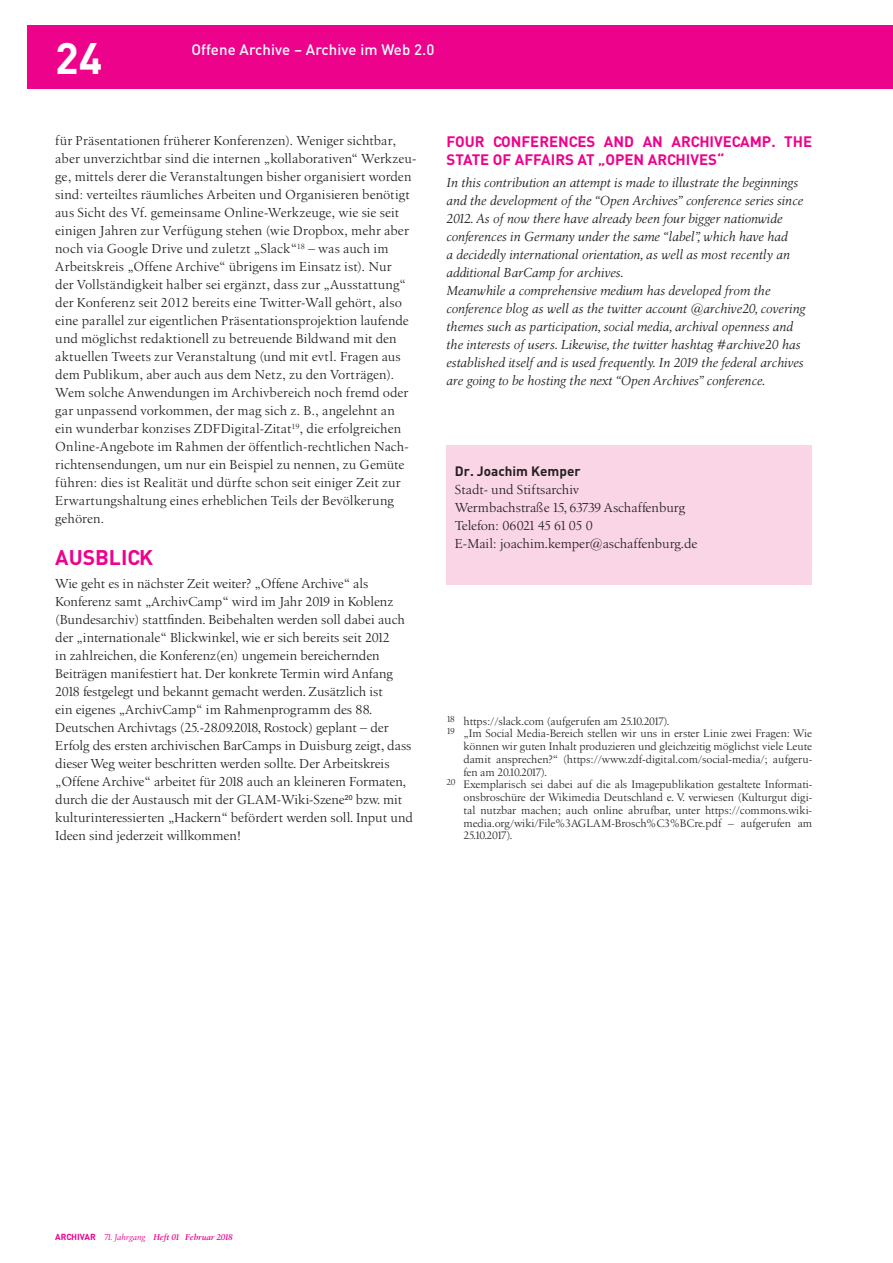
<style>
.page{position:relative;width:893px;height:1263px;background:#fff}
.page>*{position:absolute;margin:0;border:0;box-sizing:border-box;transform-origin:0 0}
.t1{font:700 43.5px "DIN";color:#fff}
.t2{font:700 21px "DIN";color:#ed028c}
.t3{font:700 15px "DIN";color:#ed028c}
.t4{font:500 15px "DIN";letter-spacing:.005em;color:#fff}
.t5{font:13.5px/18px "Birka";color:#231f20}
.t6{font:italic 13.5px/18px "Birka";letter-spacing:-.01em;color:#231f20}
.t7{font:700 13.5px "DIN";color:#231f20}
.t8{font:11.25px "Birka";color:#231f20}
.t9{font:11.25px "Birka";letter-spacing:-.03em;color:#231f20}
.t10{font:italic 600 8.7px "Birka";letter-spacing:-.02em;color:#ed028c}
.s1{font-family:"DIN";font-weight:700;font-style:normal}
.s2{font-weight:400}
</style>
<div class="page">
<div style="left:28px;top:25px;width:865px;height:64px;background:#ed028c"></div>
<div style="left:446px;top:445px;width:366px;height:140px;background:#fad5e5"></div>
<h1 class="t1" style="left:55px;top:29px;width:49px">24</h1>
<p class="t4" style="left:191px;top:39px;width:245px">Offene Archive – Archive im Web 2.0</p>
<p class="t4" style="left:191px;top:39px;width:151px">LITERATURBERICHTE</p>
<p class="t5" style="left:55px;top:132px;width:363px">für Präsentationen früherer Konferenzen). Weniger sichtbar, aber unverzichtbar sind die internen „kollaborativen“ Werkzeu&shy;ge, mittels derer die Veranstaltungen bisher organisiert worden sind: verteiltes räumliches Arbeiten und Organisieren benötigt aus Sicht des Vf. gemeinsame Online-Werkzeuge, wie sie seit einigen Jahren zur Verfügung stehen (wie Dropbox, mehr aber noch via Google Drive und zuletzt „Slack“<sup>18</sup> – was auch im Arbeitskreis „Offene Archive“ übrigens im Einsatz ist). Nur<br>der Vollständigkeit halber sei ergänzt, dass zur „Ausstattung“ der Konferenz seit 2012 bereits eine Twitter-Wall gehört, also eine parallel zur eigentlichen Präsentationsprojektion laufende und möglichst redaktionell zu betreuende Bildwand mit den aktuellen Tweets zur Veranstaltung (und mit evtl. Fragen aus dem Publikum, aber auch aus dem Netz, zu den Vorträgen).<br>Wem solche Anwendungen im Archivbereich noch fremd oder gar unpassend vorkommen, der mag sich z. B., angelehnt an<br>ein wunderbar konzises ZDFDigital-Zitat<sup>19</sup>, die erfolgreichen Online-Angebote im Rahmen der öffentlich-rechtlichen Nach&shy;richtensendungen, um nur ein Beispiel zu nennen, zu Gemüte führen: dies ist Realität und dürfte schon seit einiger Zeit zur Erwartungshaltung eines erheblichen Teils der Bevölkerung gehören.</p>
<h2 class="t2" style="left:55px;top:544px;width:99px">AUSBLICK</h2>
<p class="t5" style="left:55px;top:574px;width:359px">Wie geht es in nächster Zeit weiter? „Offene Archive“ als Konferenz samt „ArchivCamp“ wird im Jahr 2019 in Koblenz (Bundesarchiv) stattfinden. Beibehalten werden soll dabei auch der „internationale“ Blickwinkel, wie er sich bereits seit 2012<br>in zahlreichen, die Konferenz(en) ungemein bereichernden Beiträgen manifestiert hat. Der konkrete Termin wird Anfang 2018 festgelegt und bekannt gemacht werden. Zusätzlich ist<br>ein eigenes „ArchivCamp“ im Rahmenprogramm des 88.<br>Deutschen Archivtags (25.-28.09.2018, Rostock) geplant – der Erfolg des ersten archivischen BarCamps in Duisburg zeigt, dass dieser Weg weiter beschritten werden sollte. Der Arbeitskreis „Offene Archive“ arbeitet für 2018 auch an kleineren Formaten, durch die der Austausch mit der GLAM-Wiki-Szene<sup>20</sup> bzw. mit kulturinteressierten „Hackern“ befördert werden soll. Input und Ideen sind jederzeit willkommen!</p>
<p class="t3" style="left:446px;top:132px;width:207px">FOUR CONFERENCES AND AN</p>
<p class="t3" style="left:671px;top:132px;width:140px">ARCHIVECAMP. THE</p>
<p class="t3" style="left:446px;top:150px;width:10px">STATE</p>
<p class="t3" style="left:493px;top:150px;width:233px">OF AFFAIRS AT „OPEN ARCHIVES“</p>
<p class="t6" style="left:446px;top:174px;width:361px">In this contribution an attempt is made to illustrate the beginnings and the development of the “Open Archives” conference series since 2012. As of now there have already been four bigger nationwide conferences in Germany under the same “label”, which have had<br>a decidedly international orientation, as well as most recently an additional BarCamp for archives.<br>Meanwhile a comprehensive medium has developed from the conference blog as well as the twitter account @archive20, covering themes such as participation, social media, archival openness and the interests of users. Likewise, the twitter hashtag #archive20 has established itself and is used frequently. In 2019 the federal archives are going to be hosting the next “Open Archives” conference.</p>
<p class="t7" style="left:455px;top:462px;width:127px">DR. JOACHIM KEMPER</p>
<p class="t5" style="left:455px;top:480px;width:244px">Stadt- und Stiftsarchiv<br>Wermbachstraße 15, 63739 Aschaffenburg Telefon: 06021 45 61 05 0<br>E-Mail: joachim.kemper@aschaffenburg.de</p>
<p class="t8" style="left:446px;top:714px;width:225px"><sup>18</sup> https://slack.com (aufgerufen am 25.10.2017).</p>
<p class="t8" style="left:446px;top:727px;width:367px"><sup>19</sup> „Im Social Media-Bereich stellen wir uns in erster Linie zwei Fragen: Wie</p>
<p class="t8" style="left:463px;top:740px;width:350px">können wir guten Inhalt produzieren und gleichzeitig möglichst viele Leute</p>
<p class="t8" style="left:463px;top:753px;width:350px">damit ansprechen?“ (https://www.zdf-digital.com/social-media/; aufgeru-</p>
<p class="t9" style="left:463px;top:765px;width:85px">fen am 20.10.2017).</p>
<p class="t8" style="left:446px;top:778px;width:367px"><sup>20</sup> Exemplarisch sei dabei auf die als Imagepublikation gestaltete Informati-</p>
<p class="t8" style="left:463px;top:791px;width:350px">onsbroschüre der Wikimedia Deutschland e. V. verwiesen (Kulturgut digi-</p>
<p class="t8" style="left:463px;top:804px;width:350px">tal nutzbar machen; auch online abrufbar, unter https://commons.wiki-</p>
<p class="t8" style="left:463px;top:816px;width:350px">media.org/wiki/File%3AGLAM-Brosch%C3%BCre.pdf – aufgerufen am</p>
<p class="t8" style="left:463px;top:829px;width:51px">25.10.2017).</p>
<p class="t10" style="left:55px;top:1232px;width:179px"><span class="s1">ARCHIVAR</span> <span class="s2">71. Jahrgang</span> Heft 01 Februar 2018</p>
</div>
